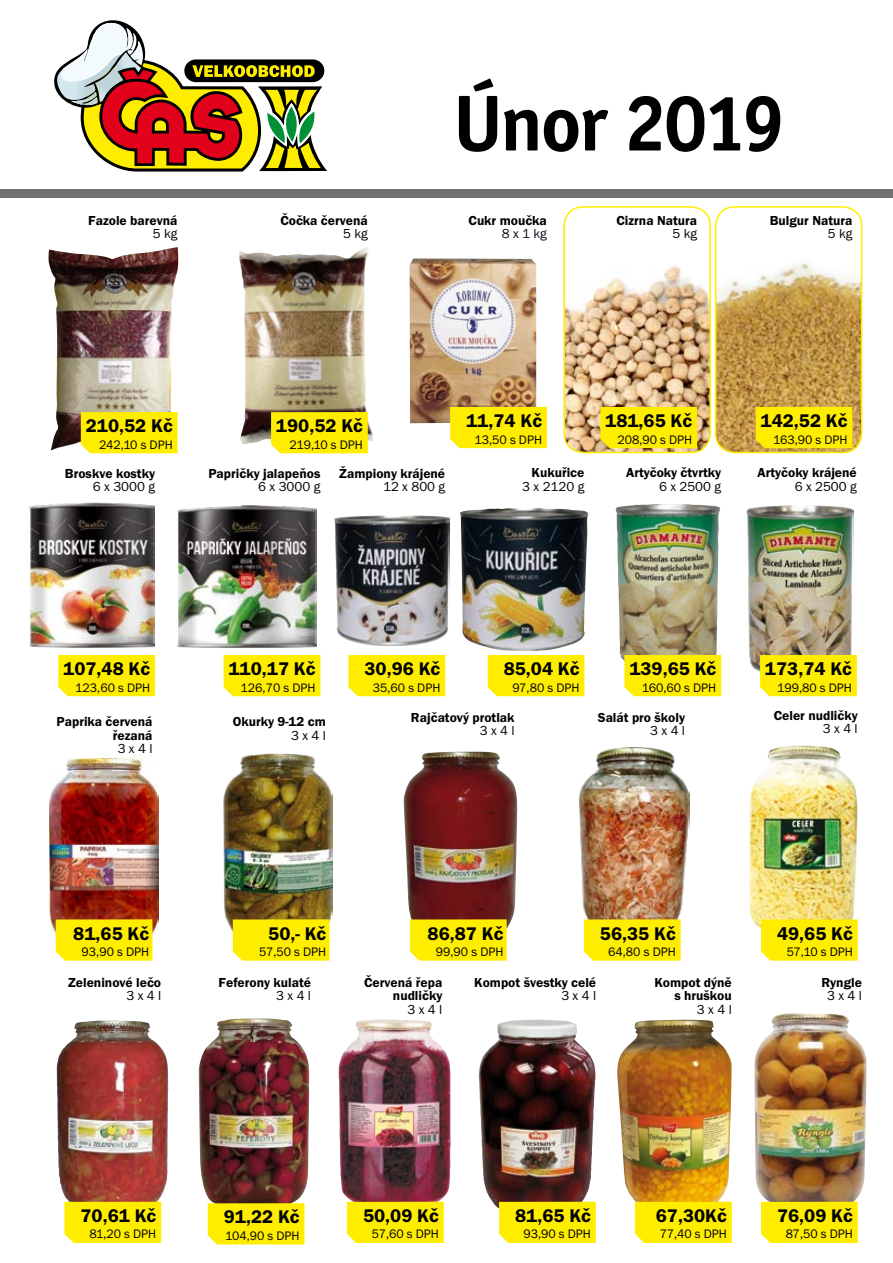
<style>
.page{position:relative;width:893px;height:1263px;background:#fff}
.page>*{position:absolute;margin:0;border:0;box-sizing:border-box;transform-origin:0 0}
.t1{font:700 79.5px "Officina San Itc TCE";letter-spacing:-.025em;color:#000}
.t2{font:600 18.9px "Franklin Gothic Itc TCE";color:#000}
.t3{font:600 13.5px/13.5px "Franklin Gothic Itc TCE";color:#000;text-align:right}
.t4{font:13.5px "Franklin Gothic Itc TCE";color:#000}
.t5{font:13.5px "Franklin Gothic Itc TCE";color:#070f17}
.t6{font:12.75px "Franklin Gothic Itc TCE";color:#000}
</style>
<div class="page">
<img style="left:339px;top:1019px;width:112px;height:183px">
<img style="left:199px;top:1018px;width:110px;height:191px">
<img style="left:57px;top:1020px;width:112px;height:192px">
<img style="left:410px;top:258px;width:126px;height:165px">
<img style="left:617px;top:1020px;width:115px;height:182px">
<img style="left:479px;top:1019px;width:117px;height:190px">
<img style="left:749px;top:745px;width:109px;height:183px">
<img style="left:579px;top:747px;width:110px;height:195px">
<img style="left:404px;top:752px;width:113px;height:193px">
<img style="left:224px;top:753px;width:109px;height:189px">
<img style="left:49px;top:759px;width:109px;height:185px">
<img style="left:460px;top:508px;width:128px;height:143px">
<img style="left:615px;top:504px;width:105px;height:156px">
<img style="left:747px;top:506px;width:107px;height:166px">
<img style="left:239px;top:247px;width:134px;height:197px">
<img style="left:49px;top:247px;width:129px;height:204px">
<div style="left:450px;top:407px;width:97px;height:41px;background:#ffed00"></div>
<div style="left:761px;top:919px;width:97px;height:42px;background:#ffed00"></div>
<div style="left:584px;top:919px;width:97px;height:42px;background:#ffed00"></div>
<div style="left:410px;top:919px;width:97px;height:42px;background:#ffed00"></div>
<div style="left:233px;top:919px;width:97px;height:42px;background:#ffed00"></div>
<div style="left:56px;top:919px;width:96px;height:42px;background:#ffed00"></div>
<div style="left:348px;top:655px;width:97px;height:41px;background:#ffed00"></div>
<div style="left:488px;top:655px;width:96px;height:41px;background:#ffed00"></div>
<div style="left:224px;top:655px;width:96px;height:41px;background:#ffed00"></div>
<div style="left:58px;top:655px;width:97px;height:41px;background:#ffed00"></div>
<div style="left:81px;top:412px;width:97px;height:41px;background:#ffed00"></div>
<div style="left:271px;top:412px;width:97px;height:41px;background:#ffed00"></div>
<div style="left:64px;top:1202px;width:97px;height:41px;background:#ffed00"></div>
<div style="left:347px;top:1202px;width:97px;height:41px;background:#ffed00"></div>
<div style="left:635px;top:1202px;width:97px;height:41px;background:#ffed00"></div>
<div style="left:499px;top:1202px;width:97px;height:41px;background:#ffed00"></div>
<div style="left:208px;top:1203px;width:96px;height:41px;background:#ffed00"></div>
<img style="left:29px;top:503px;width:126px;height:145px">
<img style="left:178px;top:506px;width:139px;height:141px">
<img style="left:754px;top:1013px;width:113px;height:189px">
<div style="left:761px;top:1202px;width:97px;height:41px;background:#ffed00"></div>
<img style="left:334px;top:516px;width:115px;height:130px">
<div style="left:624px;top:655px;width:97px;height:41px;background:#ffed00"></div>
<div style="left:760px;top:655px;width:97px;height:41px;background:#ffed00"></div>
<div style="left:0;top:189px;width:893px;height:9px;background:#707172"></div>
<svg style="left:54px;top:20px;width:273px;height:152px"></svg>
<img style="left:716px;top:263px;width:146px;height:190px">
<div style="left:715px;top:206px;width:147px;height:247px;border:2px solid #ffed00;border-radius:19px"></div>
<img style="left:564px;top:265px;width:146px;height:188px">
<div style="left:563px;top:206px;width:148px;height:247px;border:2px solid #ffed00;border-radius:19px"></div>
<div style="left:756px;top:407px;width:96px;height:41px;background:#ffed00"></div>
<div style="left:600px;top:407px;width:97px;height:41px;background:#ffed00"></div>
<p class="t3" style="left:88px;top:214px;width:91px">Fazole barevná</p>
<p class="t4" style="left:153px;top:226px;width:26px">5 kg</p>
<p class="t3" style="left:280px;top:214px;width:89px">Čočka červená</p>
<p class="t4" style="left:343px;top:226px;width:26px">5 kg</p>
<h1 class="t1" style="left:454px;top:74px;width:333px">Únor 2019</h1>
<p class="t3" style="left:469px;top:214px;width:80px">Cukr moučka</p>
<p class="t5" style="left:502px;top:226px;width:47px">8 x 1 kg</p>
<p class="t3" style="left:616px;top:214px;width:82px">Cizrna Natura</p>
<p class="t4" style="left:672px;top:226px;width:26px">5 kg</p>
<p class="t3" style="left:770px;top:214px;width:84px">Bulgur Natura</p>
<p class="t4" style="left:828px;top:226px;width:26px">5 kg</p>
<h2 class="t2" style="left:86px;top:415px;width:89px">210,52 Kč</h2>
<p class="t6" style="left:99px;top:437px;width:75px">242,10 s DPH</p>
<p class="t3" style="left:65px;top:466px;width:92px">Broskve kostky</p>
<p class="t4" style="left:93px;top:479px;width:64px">6 x 3000 g</p>
<h2 class="t2" style="left:276px;top:415px;width:89px">190,52 Kč</h2>
<p class="t6" style="left:290px;top:437px;width:75px">219,10 s DPH</p>
<h2 class="t2" style="left:466px;top:410px;width:77px">11,74 Kč</h2>
<p class="t6" style="left:475px;top:432px;width:69px">13,50 s DPH</p>
<h2 class="t2" style="left:605px;top:410px;width:89px">181,65 Kč</h2>
<p class="t6" style="left:617px;top:432px;width:76px">208,90 s DPH</p>
<h2 class="t2" style="left:761px;top:410px;width:89px">142,52 Kč</h2>
<p class="t6" style="left:773px;top:432px;width:76px">163,90 s DPH</p>
<p class="t3" style="left:208px;top:466px;width:113px">Papričky jalapeňos</p>
<p class="t4" style="left:258px;top:479px;width:64px">6 x 3000 g</p>
<p class="t3" style="left:339px;top:466px;width:107px">Žampiony krájené</p>
<p class="t4" style="left:383px;top:479px;width:64px">12 x 800 g</p>
<p class="t3" style="left:532px;top:466px;width:54px">Kukuřice</p>
<p class="t4" style="left:522px;top:479px;width:64px">3 x 2120 g</p>
<p class="t3" style="left:626px;top:466px;width:97px">Artyčoky čtvrtky</p>
<p class="t4" style="left:659px;top:479px;width:64px">6 x 2500 g</p>
<p class="t3" style="left:757px;top:466px;width:101px">Artyčoky krájené</p>
<p class="t4" style="left:795px;top:479px;width:64px">6 x 2500 g</p>
<h2 class="t2" style="left:63px;top:658px;width:89px">107,48 Kč</h2>
<p class="t6" style="left:75px;top:680px;width:76px">123,60 s DPH</p>
<p class="t3" style="left:57px;top:715px;width:97px">Paprika červená řezaná</p>
<p class="t4" style="left:118px;top:741px;width:36px">3 x 4 l</p>
<h2 class="t2" style="left:229px;top:658px;width:89px">110,17 Kč</h2>
<p class="t6" style="left:241px;top:680px;width:76px">126,70 s DPH</p>
<p class="t3" style="left:233px;top:715px;width:94px">Okurky 9-12 cm</p>
<p class="t4" style="left:291px;top:728px;width:36px">3 x 4 l</p>
<h2 class="t2" style="left:364px;top:658px;width:77px">30,96 Kč</h2>
<p class="t6" style="left:373px;top:680px;width:69px">35,60 s DPH</p>
<h2 class="t2" style="left:504px;top:658px;width:77px">85,04 Kč</h2>
<p class="t6" style="left:513px;top:680px;width:68px">97,80 s DPH</p>
<h2 class="t2" style="left:629px;top:658px;width:89px">139,65 Kč</h2>
<p class="t6" style="left:642px;top:680px;width:76px">160,60 s DPH</p>
<p class="t3" style="left:411px;top:711px;width:105px">Rajčatový protlak</p>
<p class="t4" style="left:480px;top:723px;width:36px">3 x 4 l</p>
<p class="t3" style="left:598px;top:711px;width:89px">Salát pro školy</p>
<p class="t4" style="left:650px;top:723px;width:36px">3 x 4 l</p>
<h2 class="t2" style="left:765px;top:658px;width:89px">173,74 Kč</h2>
<p class="t6" style="left:777px;top:680px;width:76px">199,80 s DPH</p>
<p class="t3" style="left:774px;top:709px;width:85px">Celer nudličky</p>
<p class="t4" style="left:823px;top:721px;width:36px">3 x 4 l</p>
<h2 class="t2" style="left:73px;top:923px;width:77px">81,65 Kč</h2>
<p class="t6" style="left:82px;top:945px;width:69px">93,90 s DPH</p>
<p class="t3" style="left:68px;top:975px;width:95px">Zeleninové lečo</p>
<p class="t4" style="left:126px;top:988px;width:36px">3 x 4 l</p>
<h2 class="t2" style="left:268px;top:923px;width:60px">50,- Kč</h2>
<p class="t6" style="left:259px;top:945px;width:69px">57,50 s DPH</p>
<p class="t3" style="left:219px;top:975px;width:94px">Feferony kulaté</p>
<p class="t4" style="left:276px;top:988px;width:36px">3 x 4 l</p>
<h2 class="t2" style="left:428px;top:923px;width:77px">86,87 Kč</h2>
<p class="t6" style="left:436px;top:945px;width:69px">99,90 s DPH</p>
<h2 class="t2" style="left:600px;top:923px;width:77px">56,35 Kč</h2>
<p class="t6" style="left:608px;top:945px;width:69px">64,80 s DPH</p>
<p class="t3" style="left:364px;top:975px;width:80px">Červená řepa nudličky</p>
<p class="t4" style="left:408px;top:1001px;width:36px">3 x 4 l</p>
<p class="t3" style="left:474px;top:975px;width:123px">Kompot švestky celé</p>
<p class="t4" style="left:561px;top:988px;width:36px">3 x 4 l</p>
<p class="t3" style="left:654px;top:975px;width:79px">Kompot dýně s hruškou</p>
<p class="t4" style="left:697px;top:1001px;width:36px">3 x 4 l</p>
<h2 class="t2" style="left:777px;top:923px;width:77px">49,65 Kč</h2>
<p class="t6" style="left:787px;top:945px;width:68px">57,10 s DPH</p>
<p class="t3" style="left:821px;top:975px;width:42px">Ryngle</p>
<p class="t4" style="left:827px;top:988px;width:36px">3 x 4 l</p>
<h2 class="t2" style="left:80px;top:1205px;width:77px">70,61 Kč</h2>
<p class="t6" style="left:89px;top:1227px;width:68px">81,20 s DPH</p>
<h2 class="t2" style="left:224px;top:1206px;width:77px">91,22 Kč</h2>
<p class="t6" style="left:225px;top:1228px;width:76px">104,90 s DPH</p>
<h2 class="t2" style="left:363px;top:1205px;width:77px">50,09 Kč</h2>
<p class="t6" style="left:372px;top:1227px;width:69px">57,60 s DPH</p>
<h2 class="t2" style="left:515px;top:1205px;width:77px">81,65 Kč</h2>
<p class="t6" style="left:523px;top:1227px;width:69px">93,90 s DPH</p>
<h2 class="t2" style="left:656px;top:1205px;width:73px">67,30Kč</h2>
<p class="t6" style="left:660px;top:1227px;width:69px">77,40 s DPH</p>
<h2 class="t2" style="left:777px;top:1205px;width:77px">76,09 Kč</h2>
<p class="t6" style="left:786px;top:1227px;width:69px">87,50 s DPH</p>
</div>
